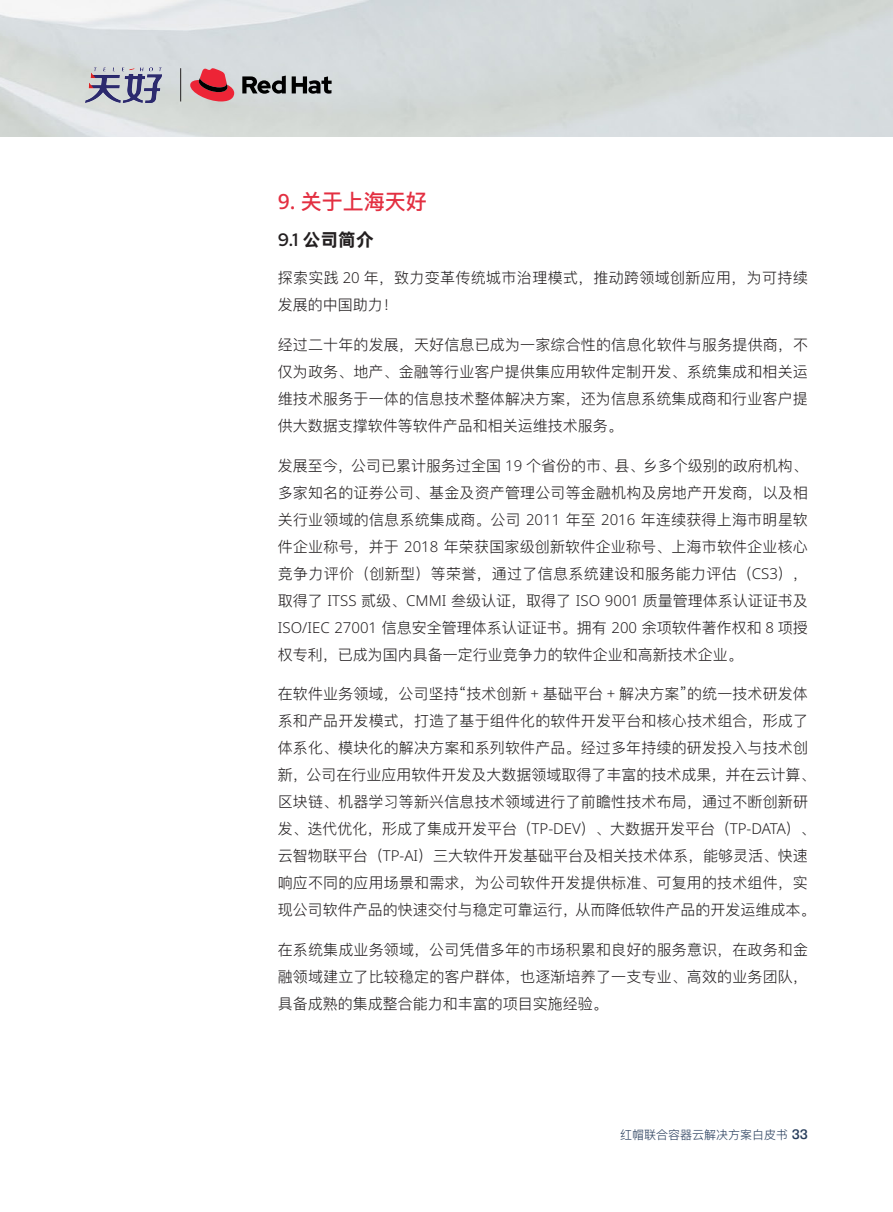
<style>
.page{position:relative;width:893px;height:1212px;background:#fff}
.page>*{position:absolute;margin:0;border:0;box-sizing:border-box;transform-origin:0 0}
.一级标题{font:21px "Ping Fang SC Bold";color:#e32f41}
.二级标题{font:18px "Alibaba Pu Hui Ti B";color:#231f20}
.t1{font:15px/27px "Ping Fang SC Regular";letter-spacing:.005em;color:#231f20;text-align:justify}
.t2{font:15px/27px "Ping Fang SC Regular";letter-spacing:.025em;color:#231f20}
.t3{font:12px "Ping Fang SC Regular";color:#263c5b}
.s1{font-family:"Noto Sans";font-weight:500}
.s2{font-family:"Red Hat Text";font-weight:500}
.s3{font-family:"Noto Sans";font-weight:300}
.s4{font-family:"Neue Plak Text";font-weight:600;font-size:13.5px}
</style>
<div class="page">
<svg style="left:190px;top:68px;width:44px;height:33px"></svg>
<svg style="left:242px;top:76px;width:90px;height:18px;background:#696c6c"></svg>
<hr style="left:180px;top:68px;width:1px;height:33px;background:#231f20">
<img style="left:85px;top:67px;width:77px;height:36px">
<p class="一级标题" style="left:278px;top:189px;width:150px"><span class="s1">9.</span> 关于上海天好</p>
<p class="二级标题" style="left:278px;top:225px;width:97px"><span class="s2">9.1</span> 公司简介</p>
<p class="t2" style="left:278px;top:264px;width:531px">探索实践 <span class="s3">20</span> 年，致力变革传统城市治理模式，推动跨领域创新应用，为可持续发展的中国助力！</p>
<p class="t1" style="left:278px;top:331px;width:532px">经过二十年的发展，天好信息已成为一家综合性的信息化软件与服务提供商，不仅为政务、地产、金融等行业客户提供集应用软件定制开发、系统集成和相关运维技术服务于一体的信息技术整体解决方案，还为信息系统集成商和行业客户提供大数据支撑软件等软件产品和相关运维技术服务。</p>
<p class="t1" style="left:278px;top:452px;width:532px">发展至今，公司已累计服务过全国 <span class="s3">19</span> 个省份的市、县、乡多个级别的政府机构、多家知名的证券公司、基金及资产管理公司等金融机构及房地产开发商，以及相关行业领域的信息系统集成商。公司 <span class="s3">2011</span> 年至 <span class="s3">2016</span> 年连续获得上海市明星软件企业称号，并于 <span class="s3">2018</span> 年荣获国家级创新软件企业称号、上海市软件企业核心竞争力评价（创新型）等荣誉，通过了信息系统建设和服务能力评估（<span class="s3">CS3</span>），取得了 <span class="s3">ITSS</span> 贰级、<span class="s3">CMMI</span> 叁级认证，取得了 <span class="s3">ISO 9001</span> 质量管理体系认证证书及<span class="s3">ISO/IEC 27001</span> 信息安全管理体系认证证书。拥有 <span class="s3">200</span> 余项软件著作权和 <span class="s3">8</span> 项授权专利，已成为国内具备一定行业竞争力的软件企业和高新技术企业。</p>
<p class="t1" style="left:278px;top:681px;width:539px;text-align:left">在软件业务领域，公司坚持“技术创新 <span class="s3">+</span> 基础平台 <span class="s3">+</span> 解决方案”的统一技术研发体系和产品开发模式，打造了基于组件化的软件开发平台和核心技术组合，形成了体系化、模块化的解决方案和系列软件产品。经过多年持续的研发投入与技术创新，公司在行业应用软件开发及大数据领域取得了丰富的技术成果，并在云计算、区块链、机器学习等新兴信息技术领域进行了前瞻性技术布局，通过不断创新研发、迭代优化，形成了集成开发平台（<span class="s3">TP-DEV</span>）、大数据开发平台（<span class="s3">TP-DATA</span>）、云智物联平台（<span class="s3">TP-AI</span>）三大软件开发基础平台及相关技术体系，能够灵活、快速响应不同的应用场景和需求，为公司软件开发提供标准、可复用的技术组件，实现公司软件产品的快速交付与稳定可靠运行，从而降低软件产品的开发运维成本。</p>
<p class="t1" style="left:278px;top:936px;width:532px">在系统集成业务领域，公司凭借多年的市场积累和良好的服务意识，在政务和金融领域建立了比较稳定的客户群体，也逐渐培养了一支专业、高效的业务团队，具备成熟的集成整合能力和丰富的项目实施经验。</p>
<p class="t3" style="left:620px;top:1127px;width:189px">红帽联合容器云解决方案白皮书 <span class="s4">33</span></p>
</div>
